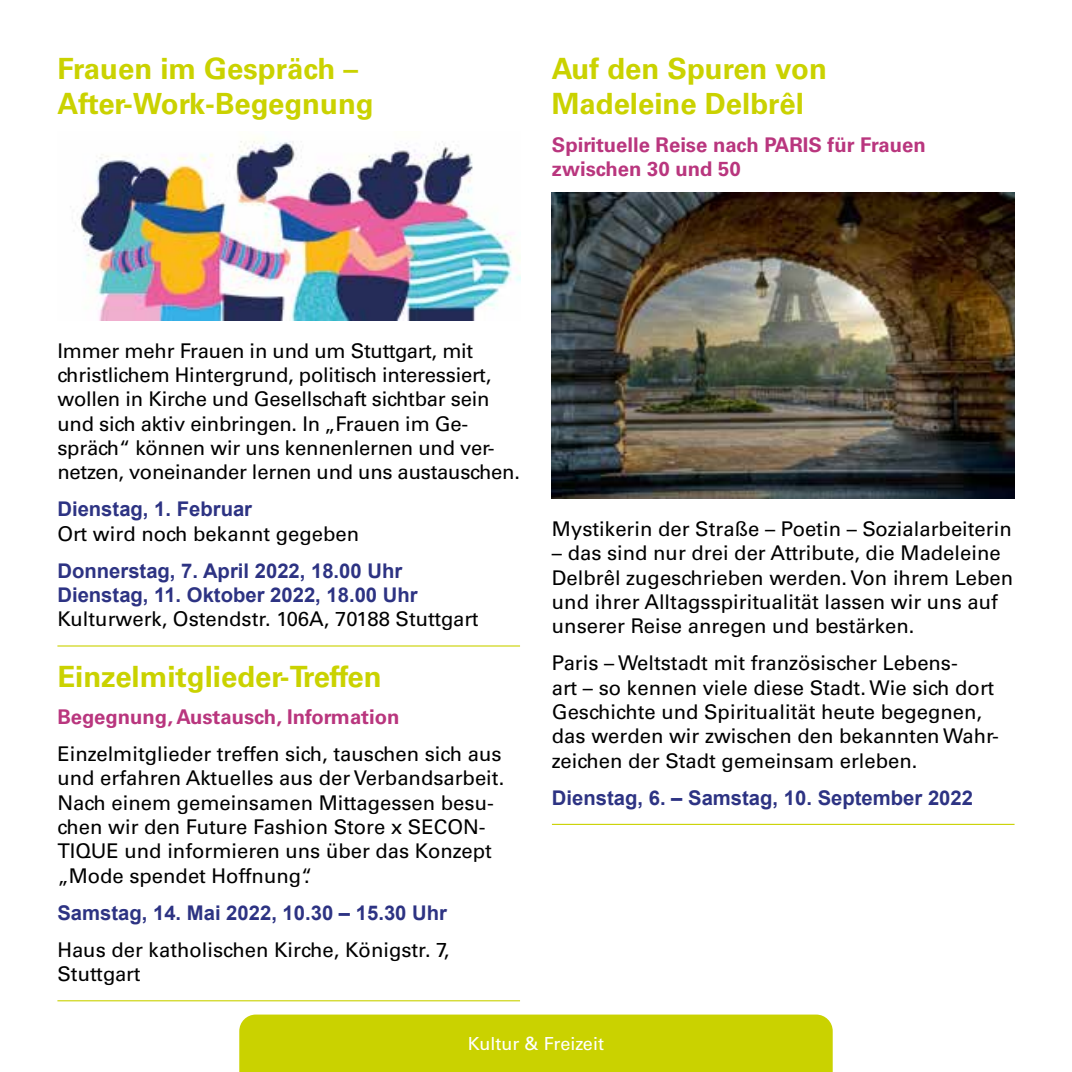
<style>
.page{position:relative;width:1072px;height:1072px;background:#fff}
.page>*{position:absolute;margin:0;border:0;box-sizing:border-box;transform-origin:0 0}
.t1{font:700 29.25px/35.1px "Univers";color:#cad200}
.t2{font:20.25px/24.3px "Univers";color:#000}
.t3{font:700 20.25px/24.3px "Arial";color:#2d3383}
.t4{font:700 20.25px/24.3px "Univers";color:#b9367e}
.t5{font:18px "Univers";color:#fff}
</style>
<div class="page">
<hr style="left:57px;top:645px;width:463px;height:1px;background:#cad200">
<hr style="left:57px;top:1000px;width:463px;height:1px;background:#cad200">
<img style="left:70px;top:137px;width:450px;height:183px">
<hr style="left:552px;top:823px;width:462px;height:2px;background:#cad200">
<img style="left:552px;top:193px;width:462px;height:306px">
<div style="left:239px;top:1014px;width:593px;height:57px;background:#cad200"></div>
<h1 class="t1" style="left:57px;top:52px;width:318px">Frauen im Gespräch –<br>After-Work-Begegnung</h1>
<h1 class="t1" style="left:552px;top:52px;width:276px">Auf den Spuren von<br>Madeleine Delbrêl</h1>
<p class="t4" style="left:552px;top:132px;width:375px">Spirituelle Reise nach PARIS für Frauen zwischen 30 und 50</p>
<p class="t2" style="left:57px;top:338px;width:464px">Immer mehr Frauen in und um Stuttgart, mit christlichem Hintergrund, politisch interessiert, wollen in Kirche und Gesellschaft sichtbar sein und sich aktiv einbringen. In „Frauen im Ge&shy;spräch“ können wir uns kennenlernen und ver&shy;netzen, voneinander lernen und uns austauschen.</p>
<p class="t3" style="left:57px;top:497px;width:196px">Dienstag, 1. Februar</p>
<p class="t2" style="left:57px;top:521px;width:303px">Ort wird noch bekannt gegeben</p>
<p class="t3" style="left:57px;top:559px;width:362px">Donnerstag, 7. April 2022, 18.00 Uhr<br>Dienstag, 11. Oktober 2022, 18.00 Uhr</p>
<p class="t2" style="left:57px;top:607px;width:423px">Kulturwerk, Ostendstr. 106A, 70188 Stuttgart</p>
<h1 class="t1" style="left:57px;top:659px;width:326px">Einzelmitglieder-Treffen</h1>
<p class="t4" style="left:57px;top:705px;width:344px">Begegnung, Austausch, Information</p>
<p class="t2" style="left:57px;top:742px;width:448px">Einzelmitglieder treffen sich, tauschen sich aus und erfahren Aktuelles aus der Verbandsarbeit.<br>Nach einem gemeinsamen Mittagessen besu&shy;chen wir den Future Fashion Store x SECON-TIQUE und informieren uns über das Konzept „Mode spendet Hoffnung“.</p>
<p class="t3" style="left:57px;top:901px;width:391px">Samstag, 14. Mai 2022, 10.30 – 15.30 Uhr</p>
<p class="t2" style="left:57px;top:937px;width:393px">Haus der katholischen Kirche, Königstr. 7,<br>Stuttgart</p>
<p class="t2" style="left:552px;top:517px;width:461px">Mystikerin der Straße – Poetin – Sozialarbeiterin</p>
<p class="t2" style="left:552px;top:541px;width:463px">– das sind nur drei der Attribute, die Madeleine Delbrêl zugeschrieben werden. Von ihrem Leben und ihrer Alltagsspiritualität lassen wir uns auf unserer Reise anregen und bestärken.</p>
<p class="t2" style="left:552px;top:651px;width:448px">Paris – Weltstadt mit französischer Lebens-<br>art – so kennen viele diese Stadt. Wie sich dort Geschichte und Spiritualität heute begegnen, das werden wir zwischen den bekannten Wahr&shy;zeichen der Stadt gemeinsam erleben.</p>
<p class="t3" style="left:552px;top:786px;width:422px">Dienstag, 6. – Samstag, 10. September 2022</p>
<p class="t5" style="left:468px;top:1033px;width:137px">Kultur &amp; Freizeit</p>
</div>
